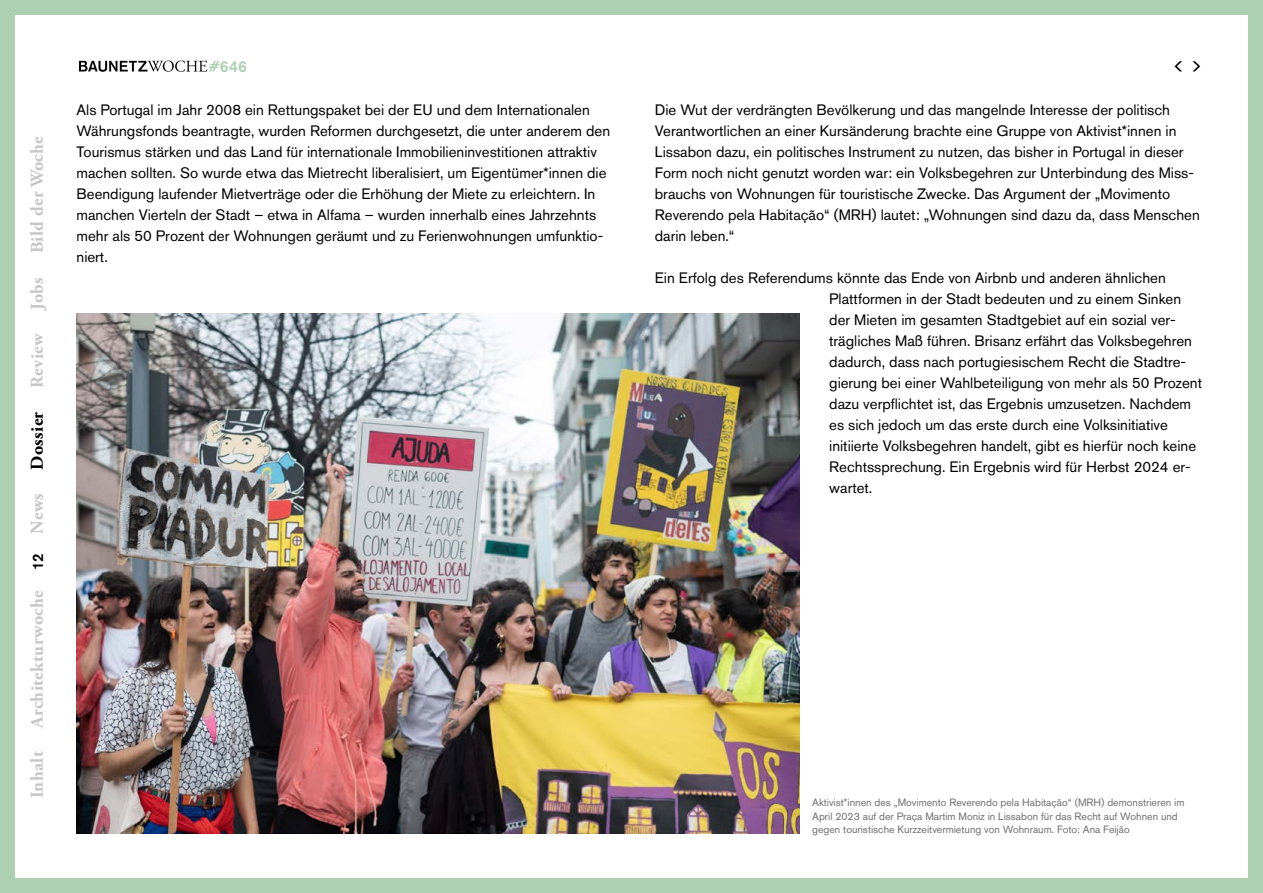
<style>
.page{position:relative;width:1263px;height:893px;background:#fff}
.page>*{position:absolute;margin:0;border:0;box-sizing:border-box;transform-origin:0 0}
.t1{font:700 18px "Adobe Garamond Pro";letter-spacing:.02em;color:#c6c6c6}
.t2{font:700 18px "Adobe Garamond Pro";letter-spacing:.02em;color:#000}
.t3{font:500 15.75px "Akzidenz Grotesk BQ";color:#adcfb2}
.t4{font:15px/21px "Akzidenz Grotesk BQ";color:#000}
.t5{font:500 15px "Akzidenz Grotesk BQ";color:#000}
.t6{font:10.5px/13.5px "Akzidenz Grotesk BQ";color:#706f6f}
</style>
<div class="page">
<div style="left:0;top:0;width:1263px;height:893px;border:15px solid #adcfb2"></div>
<svg style="left:1192px;top:61px;width:8px;height:10px"></svg>
<svg style="left:1174px;top:61px;width:8px;height:10px"></svg>
<img style="left:77px;top:314px;width:722px;height:519px">
<svg style="left:79px;top:61px;width:140px;height:11px"></svg>
<p class="t1" style="left:27px;top:253px;width:119px;rotate:-90deg">Bild der Woche</p>
<p class="t1" style="left:27px;top:310px;width:34px;rotate:-90deg">Jobs</p>
<p class="t1" style="left:27px;top:388px;width:57px;rotate:-90deg">Review</p>
<p class="t2" style="left:27px;top:470px;width:59px;rotate:-90deg">Dossier</p>
<p class="t1" style="left:27px;top:534px;width:42px;rotate:-90deg">News</p>
<p class="t5" style="left:29px;top:570px;width:18px;rotate:-90deg">12</p>
<p class="t1" style="left:27px;top:728px;width:139px;rotate:-90deg">Architekturwoche</p>
<p class="t1" style="left:27px;top:798px;width:49px;rotate:-90deg">Inhalt</p>
<p class="t3" style="left:220px;top:56px;width:29px">646</p>
<p class="t4" style="left:77px;top:99px;width:535px">Als Portugal im Jahr 2008 ein Rettungspaket bei der EU und dem Internationalen Währungsfonds beantragte, wurden Reformen durchgesetzt, die unter anderem den Tourismus stärken und das Land für internationale Immobilieninvestitionen attraktiv machen sollten. So wurde etwa das Mietrecht liberalisiert, um Eigentümer*innen die Beendigung laufender Mietverträge oder die Erhöhung der Miete zu erleichtern. In manchen Vierteln der Stadt – etwa in Alfama – wurden innerhalb eines Jahrzehnts mehr als 50 Prozent der Wohnungen geräumt und zu Ferienwohnungen umfunktio&shy;niert.</p>
<p class="t4" style="left:655px;top:99px;width:546px">Die Wut der verdrängten Bevölkerung und das mangelnde Interesse der politisch Verantwortlichen an einer Kursänderung brachte eine Gruppe von Aktivist*innen in Lissabon dazu, ein politisches Instrument zu nutzen, das bisher in Portugal in dieser Form noch nicht genutzt worden war: ein Volksbegehren zur Unterbindung des Miss&shy;brauchs von Wohnungen für touristische Zwecke. Das Argument der „Movimento Reverendo pela Habitação“ (MRH) lautet: „Wohnungen sind dazu da, dass Menschen darin leben.“</p>
<p class="t4" style="left:829px;top:267px;width:374px;text-indent:-174px">Ein Erfolg des Referendums könnte das Ende von Airbnb und anderen ähnlichen Plattformen in der Stadt bedeuten und zu einem Sinken der Mieten im gesamten Stadtgebiet auf ein sozial ver&shy;trägliches Maß führen. Brisanz erfährt das Volksbegehren dadurch, dass nach portugiesischem Recht die Stadtre&shy;gierung bei einer Wahlbeteiligung von mehr als 50 Prozent dazu verpflichtet ist, das Ergebnis umzusetzen. Nachdem es sich jedoch um das erste durch eine Volksinitiative initiierte Volksbegehren handelt, gibt es hierfür noch keine Rechtssprechung. Ein Ergebnis wird für Herbst 2024 er&shy;wartet.</p>
<p class="t6" style="left:812px;top:796px;width:374px">Aktivist*innen des „Movimento Reverendo pela Habitação“ (MRH) demonstrieren im<br>April 2023 auf der Praça Martim Moniz in Lissabon für das Recht auf Wohnen und gegen touristische Kurzzeitvermietung von Wohnraum. Foto: Ana Feijão</p>
</div>
